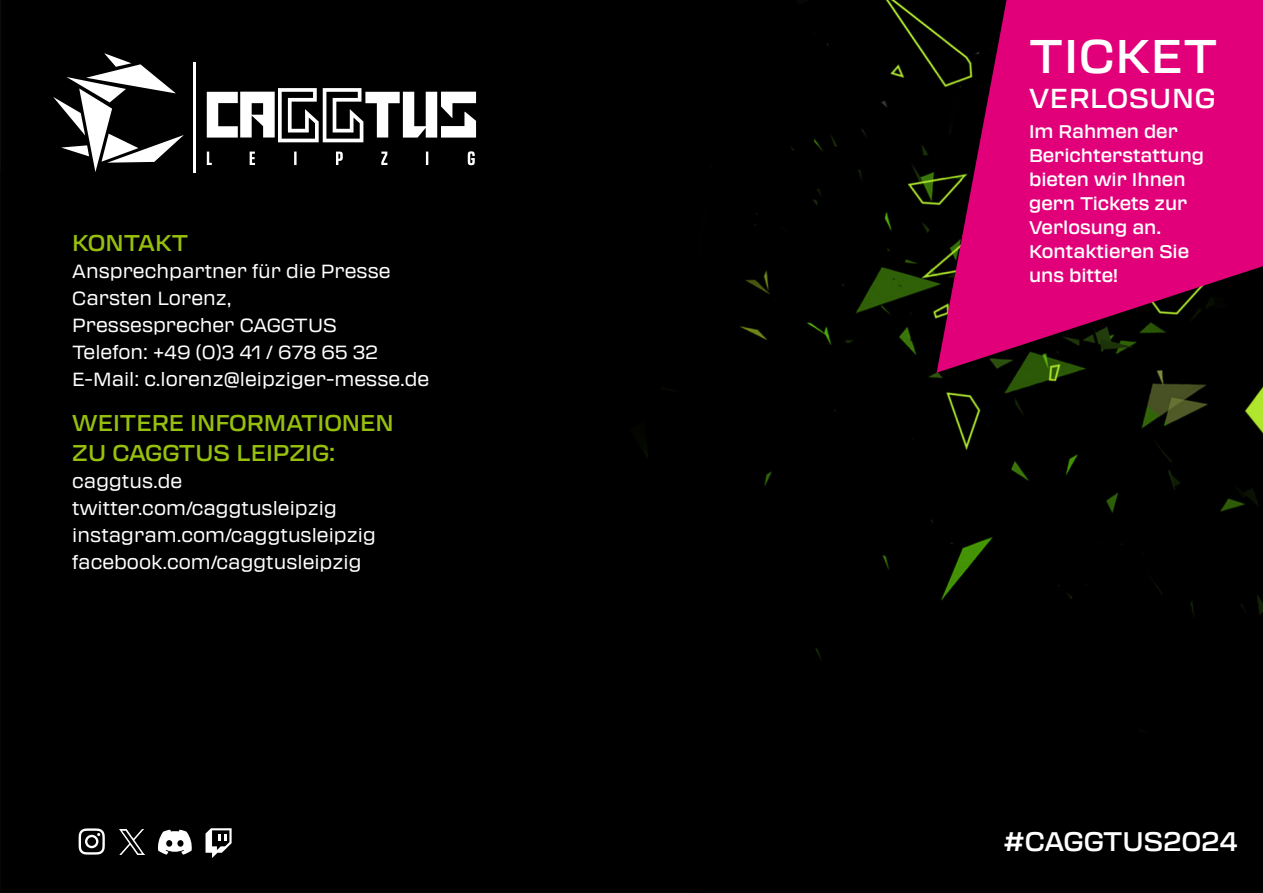
<style>
.page{position:relative;width:1263px;height:893px;background:#000}
.page>*{position:absolute;margin:0;border:0;box-sizing:border-box;transform-origin:0 0}
.t1{font:500 46.5px "Transducer";letter-spacing:.02em;color:#fff}
.t2{font:500 27px "Transducer";letter-spacing:.025em;color:#fff}
.t3{font:500 26.55px "Transducer";color:#fff}
.t4{font:500 22.5px/30px "Transducer";color:#97bf0d}
.t5{font:18.75px/27px "Transducer";color:#fff}
.t6{font:500 18px/24px "Transducer";color:#fff}
</style>
<div class="page">
<svg style="left:937px;top:0;width:326px;height:373px;background:#aa025b"></svg>
<svg style="left:53px;top:53px;width:131px;height:119px"></svg>
<hr style="left:193px;top:63px;width:2px;height:110px;background:#fff">
<svg style="left:207px;top:88px;width:269px;height:54px"></svg>
<svg style="left:207px;top:152px;width:5px;height:13px"></svg>
<svg style="left:250px;top:152px;width:5px;height:13px"></svg>
<svg style="left:294px;top:152px;width:3px;height:13px"></svg>
<svg style="left:336px;top:152px;width:7px;height:13px"></svg>
<svg style="left:381px;top:152px;width:6px;height:13px"></svg>
<svg style="left:426px;top:152px;width:2px;height:13px"></svg>
<svg style="left:468px;top:151px;width:7px;height:14px"></svg>
<img style="left:119px;top:829px;width:25px;height:25px">
<svg style="left:79px;top:828px;width:26px;height:27px"></svg>
<svg style="left:157px;top:830px;width:35px;height:25px"></svg>
<svg style="left:206px;top:828px;width:26px;height:30px"></svg>
<p class="t4" style="left:72px;top:227px;width:117px">KONTAKT</p>
<p class="t5" style="left:72px;top:257px;width:358px">Ansprechpartner für die Presse<br>Carsten Lorenz,<br>Pressesprecher CAGGTUS<br>Telefon: +49 (0)3 41 / 678 65 32<br>E-Mail: c.lorenz@leipziger-messe.de</p>
<p class="t4" style="left:72px;top:407px;width:323px">WEITERE INFORMATIONEN<br>ZU CAGGTUS LEIPZIG:</p>
<p class="t5" style="left:72px;top:467px;width:305px">caggtus.de twitter.com/caggtusleipzig instagram.com/caggtusleipzig facebook.com/caggtusleipzig</p>
<h1 class="t1" style="left:1029px;top:24px;width:190px">TICKET</h1>
<h2 class="t2" style="left:1029px;top:79px;width:188px">VERLOSUNG</h2>
<p class="t6" style="left:1029px;top:119px;width:177px">Im Rahmen der<br>Berichterstattung bieten wir Ihnen gern Tickets zur<br>Verlosung an.<br>Kontaktieren Sie uns bitte!</p>
<h3 class="t3" style="left:1003px;top:822px;width:236px">#CAGGTUS2024</h3>
</div>
